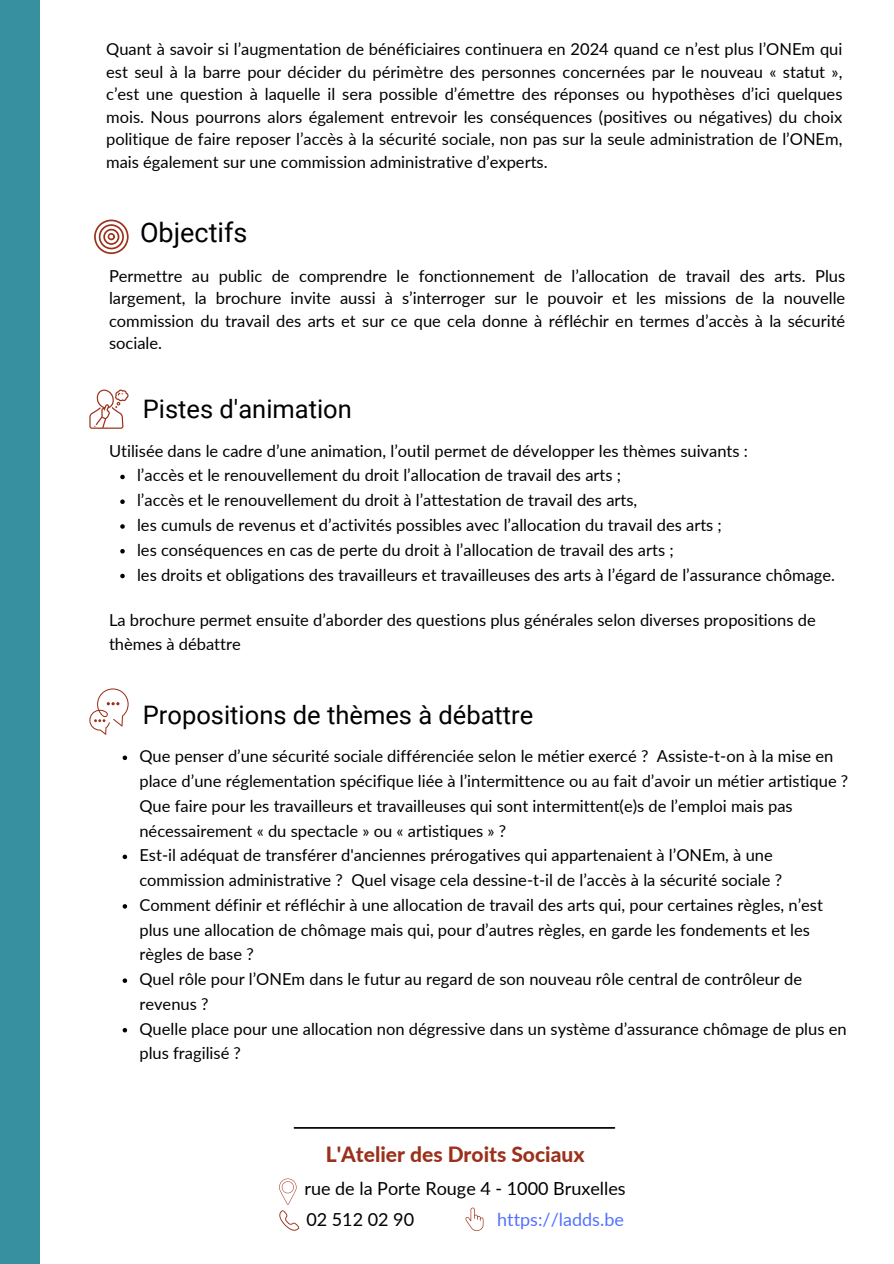
<style>
.page{position:relative;width:894px;height:1264px;background:#fff}
.page>*{position:absolute;margin:0;border:0;box-sizing:border-box;transform-origin:0 0}
.t1{font:27px "Roboto";color:#000}
.t2{font:25.5px "Roboto";color:#000}
.t3{font:800 21px "Lato";color:#9b311b}
.t4{font:18px/31.5px "Lato";color:#000}
.t5{font:18px "Lato";color:#5271ff}
.t6{font:16.5px/24.8px "Lato";color:#000}
</style>
<div class="page">
<div style="left:0;top:0;width:39px;height:1263px;background:#37909f"></div>
<svg style="left:94px;top:219px;width:35px;height:35px"></svg>
<svg style="left:89px;top:688px;width:40px;height:46px"></svg>
<svg style="left:89px;top:389px;width:40px;height:40px"></svg>
<svg style="left:279px;top:1178px;width:20px;height:52px"></svg>
<svg style="left:465px;top:1207px;width:18px;height:23px"></svg>
<hr style="left:293px;top:1126px;width:322px;height:2px;background:#0e0b09">
<svg style="left:123px;top:755px;width:4px;height:5px"></svg>
<svg style="left:123px;top:854px;width:4px;height:5px"></svg>
<svg style="left:123px;top:904px;width:4px;height:4px"></svg>
<svg style="left:123px;top:978px;width:4px;height:4px"></svg>
<svg style="left:123px;top:1028px;width:4px;height:4px"></svg>
<svg style="left:120px;top:474px;width:5px;height:5px"></svg>
<svg style="left:120px;top:499px;width:5px;height:5px"></svg>
<svg style="left:120px;top:524px;width:5px;height:4px"></svg>
<svg style="left:120px;top:549px;width:5px;height:4px"></svg>
<svg style="left:120px;top:573px;width:5px;height:5px"></svg>
<p class="t6" style="left:106px;top:37px;width:737px;line-height:22.5px;text-align:justify">Quant à savoir si l’augmentation de bénéficiaires continuera en 2024 quand ce n’est plus l’ONEm qui est seul à la barre pour décider du périmètre des personnes concernées par le nouveau « statut », c’est une question à laquelle il sera possible d’émettre des réponses ou hypothèses d’ici quelques mois. Nous pourrons alors également entrevoir les conséquences (positives ou négatives) du choix politique de faire reposer l’accès à la sécurité sociale, non pas sur la seule administration de l’ONEm, mais également sur une commission administrative d’experts.</p>
<h1 class="t1" style="left:140px;top:214px;width:109px">Objectifs</h1>
<p class="t6" style="left:109px;top:264px;width:737px;line-height:22.5px;text-align:justify">Permettre au public de comprendre le fonctionnement de l’allocation de travail des arts. Plus largement, la brochure invite aussi à s’interroger sur le pouvoir et les missions de la nouvelle commission du travail des arts et sur ce que cela donne à réfléchir en termes d’accès à la sécurité sociale.</p>
<h2 class="t2" style="left:143px;top:391px;width:210px">Pistes d'animation</h2>
<p class="t6" style="left:137px;top:437px;width:699px;text-indent:-28px">Utilisée dans le cadre d’une animation, l’outil permet de développer les thèmes suivants :<br>l’accès et le renouvellement du droit l’allocation de travail des arts ;<br>l’accès et le renouvellement du droit à l’attestation de travail des arts,<br>les cumuls de revenus et d’activités possibles avec l’allocation du travail des arts ;<br>les conséquences en cas de perte du droit à l’allocation de travail des arts ;<br>les droits et obligations des travailleurs et travailleuses des arts à l’égard de l’assurance chômage.</p>
<p class="t6" style="left:109px;top:606px;width:708px">La brochure permet ensuite d’aborder des questions plus générales selon diverses propositions de thèmes à débattre</p>
<h2 class="t2" style="left:143px;top:697px;width:392px">Propositions de thèmes à débattre</h2>
<p class="t6" style="left:139px;top:743px;width:710px">Que penser d’une sécurité sociale différenciée selon le métier exercé ? Assiste-t-on à la mise en place d’une réglementation spécifique liée à l’intermittence ou au fait d’avoir un métier artistique ?<br>Que faire pour les travailleurs et travailleuses qui sont intermittent(e)s de l’emploi mais pas nécessairement « du spectacle » ou « artistiques » ?<br>Est-il adéquat de transférer d'anciennes prérogatives qui appartenaient à l’ONEm, à une commission administrative ? Quel visage cela dessine-t-il de l’accès à la sécurité sociale ?<br>Comment définir et réfléchir à une allocation de travail des arts qui, pour certaines règles, n’est plus une allocation de chômage mais qui, pour d’autres règles, en garde les fondements et les règles de base ?<br>Quel rôle pour l’ONEm dans le futur au regard de son nouveau rôle central de contrôleur de revenus ?<br>Quelle place pour une allocation non dégressive dans un système d’assurance chômage de plus en plus fragilisé ?</p>
<p class="t3" style="left:325px;top:1138px;width:260px">L'Atelier des Droits Sociaux</p>
<p class="t4" style="left:304px;top:1171px;width:323px">rue de la Porte Rouge 4 - 1000 Bruxelles<br>02 512 02 90</p>
<p class="t5" style="left:497px;top:1206px;width:128px">https://ladds.be</p>
</div>
